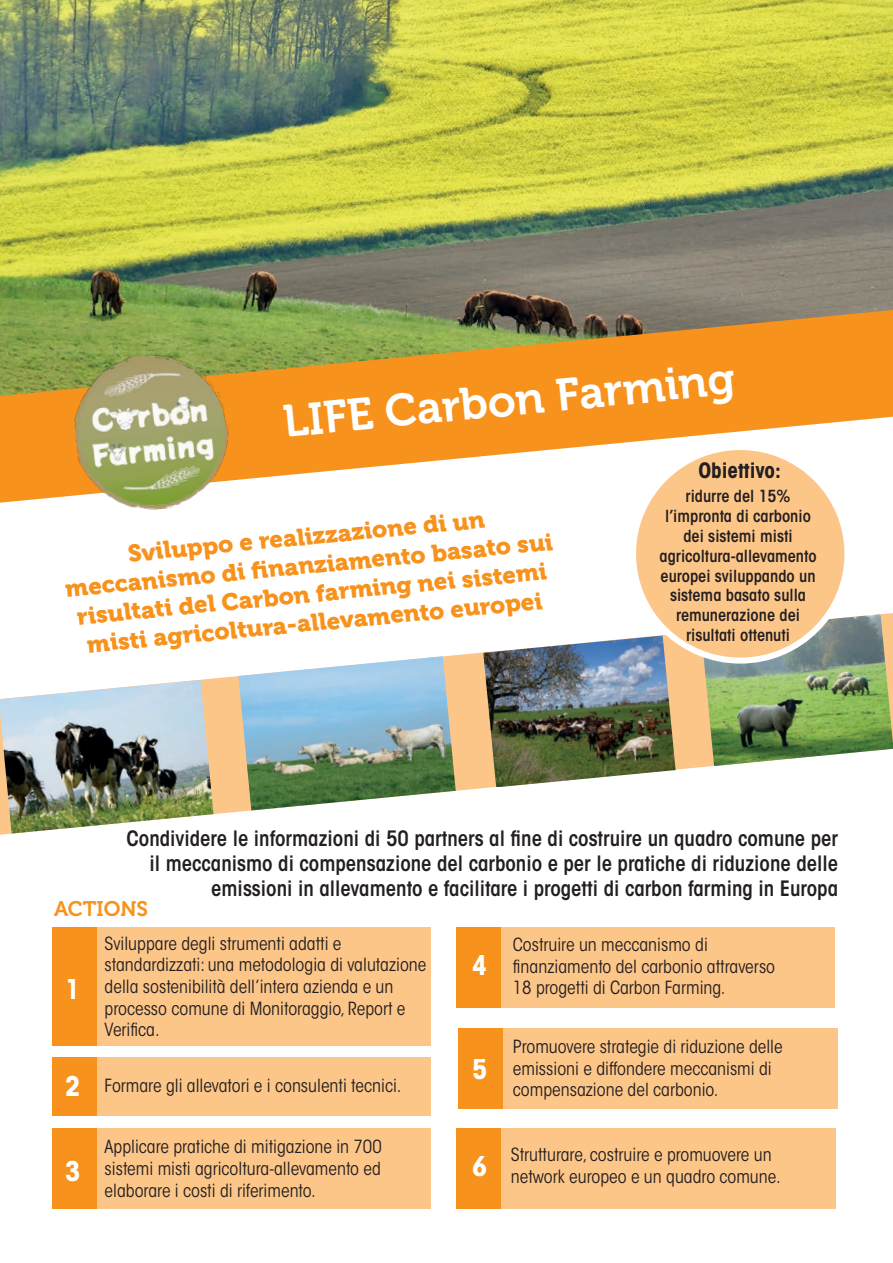
<style>
.page{position:relative;width:893px;height:1263px;background:#fff}
.page>*{position:absolute;margin:0;border:0;box-sizing:border-box;transform-origin:0 0}
.t1{font:45px "Museo 700";color:#fff}
.t2{font:700 condensed 27px "ITC Avant Garde Std";color:#fff}
.t3{font:24px/28.8px "Museo 900";color:#f7931d;text-align:center}
.t4{font:600 condensed 21px/25.2px "ITC Avant Garde Std";color:#231f20;text-align:right}
.t5{font:700 condensed 21px "ITC Avant Garde Std";color:#231f20}
.t6{font:21px "Museo 700";color:#f7931d}
.t7{font:condensed 18px/21.6px "ITC Avant Garde Std";color:#231f20}
.t8{font:600 condensed 16.5px/19.8px "ITC Avant Garde Std";color:#231f20;text-align:center}
</style>
<div class="page">
<img style="left:0;top:0;width:893px;height:310px">
<svg style="left:0;top:613px;width:893px;height:222px"></svg>
<div style="left:52px;top:927px;width:378px;height:119px;background:#fdc689"></div>
<div style="left:52px;top:927px;width:44px;height:119px;background:#f7931d"></div>
<div style="left:52px;top:1057px;width:378px;height:59px;background:#fdc689"></div>
<div style="left:52px;top:1057px;width:44px;height:59px;background:#f7931d"></div>
<div style="left:52px;top:1128px;width:378px;height:81px;background:#fdc689"></div>
<div style="left:52px;top:1128px;width:44px;height:81px;background:#f7931d"></div>
<div style="left:456px;top:927px;width:379px;height:80px;background:#fdc689"></div>
<div style="left:456px;top:927px;width:45px;height:80px;background:#f7931d"></div>
<div style="left:458px;top:1028px;width:380px;height:81px;background:#fdc689"></div>
<div style="left:456px;top:1128px;width:380px;height:81px;background:#fdc689"></div>
<div style="left:458px;top:1028px;width:44px;height:81px;background:#f7931d"></div>
<div style="left:456px;top:1128px;width:44px;height:81px;background:#f7931d"></div>
<svg style="left:0;top:310px;width:893px;height:193px;fill:#f7931d"></svg>
<img style="left:0;top:680px;width:214px;height:153px">
<img style="left:701px;top:614px;width:192px;height:152px">
<img style="left:483px;top:635px;width:193px;height:152px">
<img style="left:238px;top:656px;width:218px;height:154px">
<div style="left:633px;top:447px;width:214px;height:214px;background:#fdc689;border-radius:50%"></div>
<div style="left:630px;top:444px;width:220px;height:220px;border:6px solid #fff;border-radius:50%"></div>
<img style="left:68px;top:348px;width:168px;height:162px">
<p class="t1" style="left:281px;top:399px;width:455px;rotate:-6deg">LIFE Carbon Farming</p>
<p class="t5" style="left:698px;top:457px;width:84px">Obiettivo:</p>
<p class="t8" style="left:659px;top:486px;width:159px">ridurre del 15% l’impronta di carbonio dei sistemi misti agricoltura-allevamento europei sviluppando un sistema basato sulla remunerazione dei risultati ottenuti</p>
<p class="t3" style="left:62px;top:544px;width:491px;rotate:-5deg">Sviluppo e realizzazione di un meccanismo di fi nanziamento basato sui risultati del Carbon farming nei sistemi misti agricoltura-allevamento europei</p>
<p class="t4" style="left:127px;top:825px;width:713px">Condividere le informazioni di 50 partners al fine di costruire un quadro comune per il meccanismo di compensazione del carbonio e per le pratiche di riduzione delle emissioni in allevamento e facilitare i progetti di carbon farming in Europa</p>
<p class="t6" style="left:54px;top:897px;width:96px">ACTIONS</p>
<p class="t7" style="left:105px;top:932px;width:323px">Sviluppare degli strumenti adatti e standardizzati: una metodologia di valutazione della sostenibilità dell’intera azienda e un processo comune di Monitoraggio, Report e Verifica.</p>
<p class="t7" style="left:513px;top:934px;width:264px">Costruire un meccanismo di finanziamento del carbonio attraverso<br>18 progetti di Carbon Farming.</p>
<p class="t2" style="left:472px;top:948px;width:17px">4</p>
<p class="t2" style="left:65px;top:972px;width:17px">1</p>
<p class="t2" style="left:65px;top:1069px;width:17px">2</p>
<p class="t2" style="left:65px;top:1154px;width:17px">3</p>
<p class="t7" style="left:105px;top:1075px;width:298px">Formare gli allevatori e i consulenti tecnici.</p>
<p class="t7" style="left:105px;top:1136px;width:279px;text-align:justify">Applicare pratiche di mitigazione in 700 sistemi misti agricoltura-allevamento ed elaborare i costi di riferimento.</p>
<p class="t2" style="left:472px;top:1051px;width:17px">5</p>
<p class="t2" style="left:472px;top:1149px;width:17px">6</p>
<p class="t7" style="left:513px;top:1036px;width:271px">Promuovere strategie di riduzione delle emissioni e diffondere meccanismi di compensazione del carbonio.</p>
<p class="t7" style="left:511px;top:1144px;width:272px">Strutturare, costruire e promuovere un network europeo e un quadro comune.</p>
</div>
